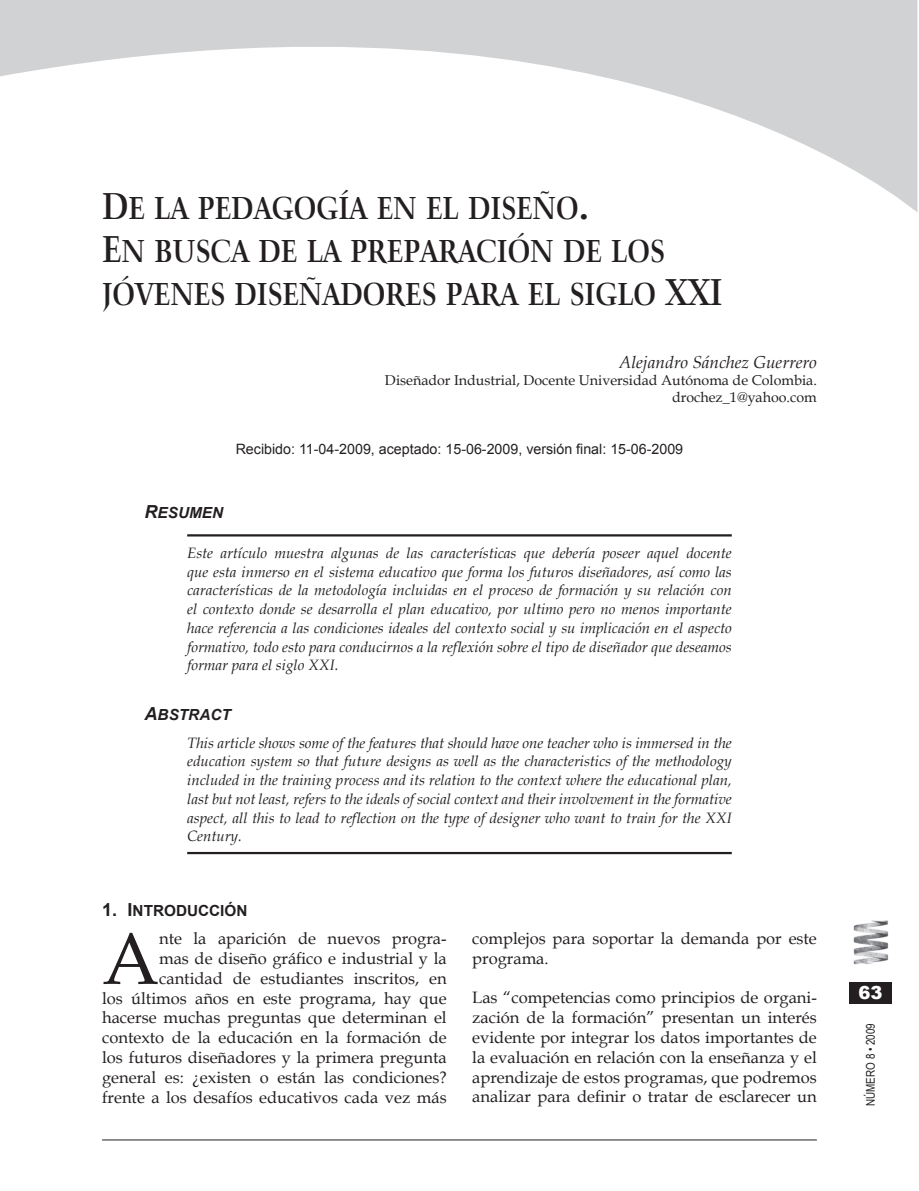
<style>
.page{position:relative;width:919px;height:1191px;background:#fff}
.page>*{position:absolute;margin:0;border:0;box-sizing:border-box;transform-origin:0 0}
.t1{font:73.2px "Book Antiqua";color:#231f20}
.t2{font:700 30.6px/43.2px "Trumpet Lite";color:#231f20}
.t3{font:900 18px "Arial";color:#fff}
.t4{font:italic 17.25px "Book Antiqua";color:#231f20}
.t5{font:16.5px/19.8px "Book Antiqua";color:#231f20;text-align:right}
.t6{font:italic 700 15.3px "Arial";color:#231f20}
.t7{font:700 15.3px "Arial";color:#231f20}
.t8{font:italic 15px/18.8px "Book Antiqua";color:#231f20;text-align:justify}
.t9{font:14.25px/17.1px "Book Antiqua";color:#231f20;text-align:right}
.t10{font:14.25px "Arial";color:#231f20}
.t11{font:12px "Arial Narrow";color:#231f20}
.s1{font-size:36px}
.s2{font-size:18px}
</style>
<div class="page">
<div style="left:849px;top:982px;width:42px;height:21px;background:#231f20"></div>
<img style="left:853px;top:920px;width:35px;height:45px">
<hr style="left:102px;top:1139px;width:714px;height:1px;background:#231f20">
<svg style="left:0;top:0;width:917px;height:212px"></svg>
<hr style="left:187px;top:534px;width:544px;height:2px;background:#231f20">
<hr style="left:187px;top:852px;width:544px;height:2px;background:#231f20">
<h2 class="t2" style="left:102px;top:185px;width:583px"><span class="s1">D</span>E LA PEDAGOGÍA EN EL DISEÑO<span class="s1">.<br>E</span>N BUSCA DE LA PREPARACIÓN DE LOS<br>JÓVENES DISEÑADORES PARA EL SIGLO <span class="s1">XXI</span></h2>
<p class="t4" style="left:619px;top:350px;width:199px">Alejandro Sánchez Guerrero</p>
<p class="t9" style="left:385px;top:372px;width:433px">Diseñador Industrial, Docente Universidad Autónoma de Colombia. drochez_1@yahoo.com</p>
<p class="t10" style="left:236px;top:439px;width:449px">Recibido: 11-04-2009, aceptado: 15-06-2009, versión final: 15-06-2009</p>
<p class="t6" style="left:145px;top:502px;width:80px"><span class="s2">R</span>ESUMEN</p>
<p class="t8" style="left:187px;top:543px;width:546px">Este artículo muestra algunas de las características que debería poseer aquel docente que esta inmerso en el sistema educativo que forma los futuros diseñadores, así como las características de la metodología incluidas en el proceso de formación y su relación con el contexto donde se desarrolla el plan educativo, por ultimo pero no menos importante hace referencia a las condiciones ideales del contexto social y su implicación en el aspecto formativo, todo esto para conducirnos a la reflexión sobre el tipo de diseñador que deseamos formar para el siglo XXI.</p>
<p class="t6" style="left:145px;top:705px;width:88px"><span class="s2">A</span>BSTRA CT</p>
<p class="t8" style="left:187px;top:732px;width:546px">This article shows some of the features that should have one teacher who is immersed in the education system so that future designs as well as the characteristics of the methodology included in the training process and its relation to the context where the educational plan, last but not least, refers to the ideals of social context and their involvement in the formative aspect, all this to lead to reflection on the type of designer who want to train for the XXI Century.</p>
<p class="t7" style="left:102px;top:900px;width:42px"><span class="s2">1. I</span>NTRODUCCIÓN</p>
<h1 class="t1" style="left:102px;top:908px;width:58px">A</h1>
<p class="t5" style="left:102px;top:928px;width:346px">nte la aparición de nuevos progra-<br>mas de diseño gráfico e industrial y la cantidad de estudiantes inscritos, en<br>los últimos años en este programa, hay que hacerse muchas preguntas que determinan el contexto de la educación en la formación de los futuros diseñadores y la primera pregunta general es: ¿existen o están las condiciones? frente a los desafíos educativos cada vez más</p>
<p class="t5" style="left:472px;top:928px;width:346px;text-align:left">complejos para soportar la demanda por este programa.</p>
<p class="t5" style="left:472px;top:987px;width:346px;text-align:justify">Las “competencias como principios de organi&shy;zación de la formación” presentan un interés evidente por integrar los datos importantes de la evaluación en relación con la enseñanza y el aprendizaje de estos programas, que podremos analizar para definir o tratar de esclarecer un</p>
<p class="t3" style="left:858px;top:979px;width:13px">63</p>
<p class="t11" style="left:861px;top:1106px;width:84px;rotate:-90deg">Número 8 • 2009</p>
</div>
